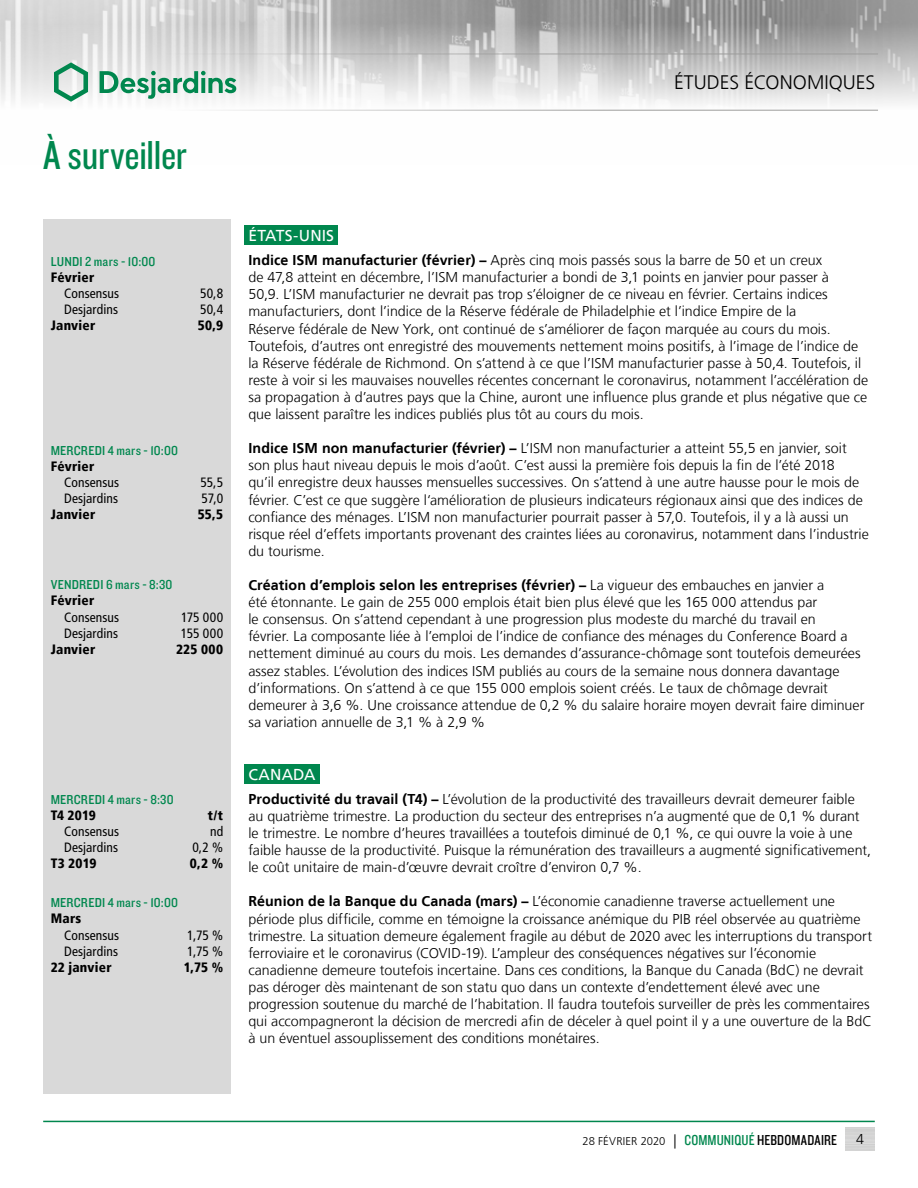
<style>
.page{position:relative;width:918px;height:1188px;background:#fff}
.page>*{position:absolute;margin:0;border:0;box-sizing:border-box;transform-origin:0 0}
.t1{font:42px "Knockout 29 Junior Ltweight";letter-spacing:-.005em;color:#00874e}
.t2{font:300 19.5px "Frutiger LT";color:#000}
.t3{font:15.75px "Frutiger LT";letter-spacing:.01em;color:#fff}
.t4{font:300 14.25px/17.1px "Frutiger LT";color:#000}
.t5{font:condensed 13.5px "Frutiger LT";letter-spacing:.01em;color:#000}
.t6{font:900 condensed 13.5px "Frutiger LT";letter-spacing:.02em;color:#000}
.t7{font:13.5px "Knockout 30 Junior Welterwt";letter-spacing:.015em;color:#00874e}
.t8{font:300 11.25px "Frutiger LT";letter-spacing:.005em;color:#000}
.s1{font-weight:700}
.s2{font-size:14.25px}
.s3{font-family:"Knockout 29 Junior Ltweight";font-weight:400;font-size:15px;color:#00874e}
.s4{font-family:"Knockout 29 Junior Ltweight";font-weight:400;font-size:15px}
</style>
<div class="page">
<img style="left:0;top:0;width:918px;height:110px">
<hr style="left:0;top:54px;width:878px;height:1px;background:#9d9d9c">
<hr style="left:0;top:110px;width:878px;height:1px;background:#9d9d9c">
<svg style="left:54px;top:62px;width:34px;height:40px"></svg>
<svg style="left:100px;top:71px;width:136px;height:28px"></svg>
<hr style="left:43px;top:1121px;width:832px;height:1px;background:#00874e">
<div style="left:43px;top:219px;width:188px;height:875px;background:#d9d9d9"></div>
<div style="left:244px;top:225px;width:94px;height:20px;background:#00874e"></div>
<div style="left:244px;top:764px;width:76px;height:20px;background:#00874e"></div>
<h1 class="t1" style="left:43px;top:128px;width:145px">À surveiller</h1>
<p class="t7" style="left:51px;top:252px;width:106px">LUNDI 2 mars - 10:00</p>
<p class="t6" style="left:51px;top:269px;width:45px">Février</p>
<p class="t5" style="left:64px;top:286px;width:57px">Consensus</p>
<p class="t5" style="left:200px;top:286px;width:25px">50,8</p>
<p class="t5" style="left:64px;top:302px;width:55px">Desjardins</p>
<p class="t5" style="left:200px;top:302px;width:25px">50,4</p>
<p class="t6" style="left:51px;top:318px;width:46px">Janvier</p>
<p class="t6" style="left:198px;top:318px;width:27px">50,9</p>
<p class="t7" style="left:51px;top:441px;width:129px">MERCREDI 4 mars - 10:00</p>
<p class="t6" style="left:51px;top:458px;width:45px">Février</p>
<p class="t5" style="left:64px;top:475px;width:57px">Consensus</p>
<p class="t5" style="left:200px;top:475px;width:24px">55,5</p>
<p class="t5" style="left:64px;top:491px;width:55px">Desjardins</p>
<p class="t5" style="left:201px;top:491px;width:23px">57,0</p>
<p class="t6" style="left:51px;top:507px;width:46px">Janvier</p>
<p class="t6" style="left:198px;top:507px;width:27px">55,5</p>
<p class="t7" style="left:51px;top:576px;width:123px">VENDREDI 6 mars - 8:30</p>
<p class="t6" style="left:51px;top:593px;width:45px">Février</p>
<p class="t5" style="left:64px;top:609px;width:57px">Consensus</p>
<p class="t5" style="left:181px;top:609px;width:44px">175 000</p>
<p class="t5" style="left:64px;top:625px;width:55px">Desjardins</p>
<p class="t5" style="left:181px;top:625px;width:44px">155 000</p>
<p class="t6" style="left:51px;top:641px;width:46px">Janvier</p>
<p class="t6" style="left:176px;top:641px;width:49px">225 000</p>
<p class="t7" style="left:51px;top:790px;width:125px">MERCREDI 4 mars - 8:30</p>
<p class="t6" style="left:51px;top:807px;width:47px">T4 2019</p>
<p class="t6" style="left:208px;top:807px;width:17px">t/t</p>
<p class="t5" style="left:64px;top:823px;width:57px">Consensus</p>
<p class="t5" style="left:210px;top:823px;width:15px">nd</p>
<p class="t5" style="left:64px;top:840px;width:55px">Desjardins</p>
<p class="t5" style="left:192px;top:840px;width:32px">0,2 %</p>
<p class="t6" style="left:51px;top:856px;width:47px">T3 2019</p>
<p class="t6" style="left:190px;top:856px;width:35px">0,2 %</p>
<p class="t7" style="left:51px;top:894px;width:129px">MERCREDI 4 mars - 10:00</p>
<p class="t6" style="left:51px;top:911px;width:32px">Mars</p>
<p class="t5" style="left:64px;top:927px;width:57px">Consensus</p>
<p class="t5" style="left:187px;top:927px;width:38px">1,75 %</p>
<p class="t5" style="left:64px;top:943px;width:55px">Desjardins</p>
<p class="t5" style="left:187px;top:943px;width:38px">1,75 %</p>
<p class="t6" style="left:51px;top:959px;width:62px">22 janvier</p>
<p class="t6" style="left:184px;top:959px;width:41px">1,75 %</p>
<h2 class="t2" style="left:674px;top:72px;width:203px">ÉTUDES ÉCONOMIQUES</h2>
<p class="t3" style="left:248px;top:227px;width:87px">ÉTATS-UNIS</p>
<p class="t4" style="left:248px;top:252px;width:622px"><span class="s1">Indice ISM manufacturier (février) –</span> Après cinq mois passés sous la barre de 50 et un creux<br>de 47,8 atteint en décembre, l’ISM manufacturier a bondi de 3,1 points en janvier pour passer à<br>50,9. L’ISM manufacturier ne devrait pas trop s’éloigner de ce niveau en février. Certains indices manufacturiers, dont l’indice de la Réserve fédérale de Philadelphie et l’indice Empire de la<br>Réserve fédérale de New York, ont continué de s’améliorer de façon marquée au cours du mois.<br>Toutefois, d’autres ont enregistré des mouvements nettement moins positifs, à l’image de l’indice de la Réserve fédérale de Richmond. On s’attend à ce que l’ISM manufacturier passe à 50,4. Toutefois, il reste à voir si les mauvaises nouvelles récentes concernant le coronavirus, notamment l’accélération de sa propagation à d’autres pays que la Chine, auront une influence plus grande et plus négative que ce que laissent paraître les indices publiés plus tôt au cours du mois.</p>
<p class="t4" style="left:248px;top:440px;width:622px"><span class="s1">Indice ISM non manufacturier (février) –</span> L’ISM non manufacturier a atteint 55,5 en janvier, soit son plus haut niveau depuis le mois d’août. C’est aussi la première fois depuis la fin de l’été 2018<br>qu’il enregistre deux hausses mensuelles successives. On s’attend à une autre hausse pour le mois de février. C’est ce que suggère l‘amélioration de plusieurs indicateurs régionaux ainsi que des indices de confiance des ménages. L’ISM non manufacturier pourrait passer à 57,0. Toutefois, il y a là aussi un risque réel d’effets importants provenant des craintes liées au coronavirus, notamment dans l’industrie du tourisme.</p>
<p class="t4" style="left:248px;top:577px;width:618px"><span class="s1">Création d’emplois selon les entreprises (février) –</span> La vigueur des embauches en janvier a<br>été étonnante. Le gain de 255 000 emplois était bien plus élevé que les 165 000 attendus par<br>le consensus. On s’attend cependant à une progression plus modeste du marché du travail en<br>février. La composante liée à l’emploi de l’indice de confiance des ménages du Conference Board a nettement diminué au cours du mois. Les demandes d’assurance-chômage sont toutefois demeurées assez stables. L’évolution des indices ISM publiés au cours de la semaine nous donnera davantage d’informations. On s’attend à ce que 155 000 emplois soient créés. Le taux de chômage devrait demeurer à 3,6 %. Une croissance attendue de 0,2 % du salaire horaire moyen devrait faire diminuer sa variation annuelle de 3,1 % à 2,9 %</p>
<p class="t3" style="left:248px;top:765px;width:69px">CANADA</p>
<p class="t4" style="left:248px;top:791px;width:624px"><span class="s1">Productivité du travail (T4) –</span> L’évolution de la productivité des travailleurs devrait demeurer faible au quatrième trimestre. La production du secteur des entreprises n’a augmenté que de 0,1 % durant le trimestre. Le nombre d’heures travaillées a toutefois diminué de 0,1 %, ce qui ouvre la voie à une faible hausse de la productivité. Puisque la rémunération des travailleurs a augmenté significativement, le coût unitaire de main-d’œuvre devrait croître d’environ 0,7 %.</p>
<p class="t4" style="left:248px;top:893px;width:625px"><span class="s1">Réunion de la Banque du Canada (mars) –</span> L’économie canadienne traverse actuellement une période plus difficile, comme en témoigne la croissance anémique du PIB réel observée au quatrième trimestre. La situation demeure également fragile au début de 2020 avec les interruptions du transport ferroviaire et le coronavirus (COVID-19). L’ampleur des conséquences négatives sur l’économie canadienne demeure toutefois incertaine. Dans ces conditions, la Banque du Canada (BdC) ne devrait pas déroger dès maintenant de son statu quo dans un contexte d’endettement élevé avec une progression soutenue du marché de l’habitation. Il faudra toutefois surveiller de près les commentaires qui accompagneront la décision de mercredi afin de déceler à quel point il y a une ouverture de la BdC à un éventuel assouplissement des conditions monétaires.</p>
<p class="t8" style="left:583px;top:1135px;width:256px">28 FÉVRIER 2020 <span class="s2">|</span> <span class="s3">COMMUNIQUÉ</span> <span class="s4">HEBDOMADAIRE</span></p>
<p class="t4" style="left:856px;top:1131px;width:9px">4</p>
</div>
